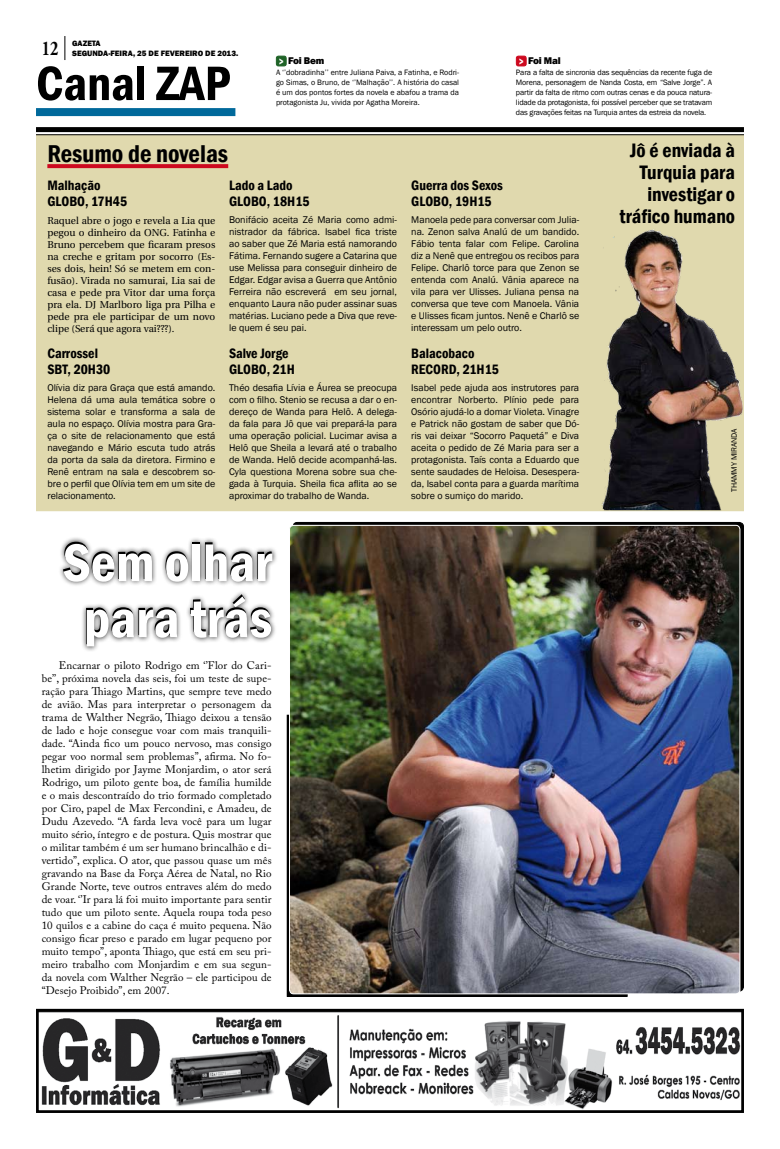
<style>
.page{position:relative;width:780px;height:1149px;background:#fff}
.page>*{position:absolute;margin:0;border:0;box-sizing:border-box;transform-origin:0 0}
.t1{font:600 condensed 55px/56px "Franklin Gothic";color:#fff;text-align:center}
.t2{font:600 condensed 50px "Franklin Gothic";color:#000}
.t3{font:600 condensed 25px "Franklin Gothic";color:#000}
.t4{font:700 20.8px "Adobe Garamond Pro";color:#000;scale:.77 1}
.t5{font:600 condensed 20px/22px "Franklin Gothic";color:#000;text-align:right}
.t6{font:600 condensed 14px/16px "Franklin Gothic";color:#000}
.t7{font:11px/13px "Adobe Caslon Pro";letter-spacing:.01em;color:#000;text-align:justify}
.t8{font:10px/12px "Franklin Gothic";color:#000;text-align:justify}
.t9{font:10px/12px "Utopia";color:#000;text-align:justify}
.t10{font:800 10px "Franklin Gothic";letter-spacing:-.02em;color:#000}
.t11{font:8px/10px "Franklin Gothic";letter-spacing:-.02em;color:#000;text-align:justify}
.t12{font:800 8px/10px "Franklin Gothic";color:#000}
.s1{font-family:"Arial";font-weight:900;color:#fff}
</style>
<div class="page">
<div style="left:36px;top:135px;width:707px;height:375px;background:#e0d9ae"></div>
<img style="left:601px;top:229px;width:141px;height:280px">
<svg style="left:47px;top:164px;width:181px;height:4px"></svg>
<img style="left:289px;top:525px;width:451px;height:468px">
<svg style="left:64px;top:36px;width:1px;height:24px"></svg>
<div style="left:36px;top:108px;width:199px;height:8px;background:#00699b"></div>
<div style="left:276px;top:56px;width:10px;height:10px;background:#1f6327;border-radius:2px"></div>
<div style="left:276px;top:56px;width:10px;height:10px;border:1px solid #1f6327;border-radius:2px"></div>
<div style="left:516px;top:56px;width:10px;height:10px;background:#cd091f;border-radius:2px"></div>
<div style="left:516px;top:56px;width:10px;height:10px;border:1px solid #cd091f;border-radius:2px"></div>
<img style="left:40px;top:1012px;width:700px;height:96px">
<div style="left:36px;top:1008px;width:708px;height:104px;border:3px solid #000"></div>
<div style="left:36px;top:127px;width:708px;height:5px;background:#000"></div>
<hr style="left:36px;top:134px;width:708px;height:1px;background:#000">
<div style="left:57px;top:536px;width:300px;height:145px;background:#000;opacity:.75"></div>
<h3 class="t4" style="left:42px;top:36px;width:23px">12</h3>
<p class="t12" style="left:72px;top:38px;width:168px">GAZETA<br>SEGUNDA-FEIRA, 25 DE FEVEREIRO DE 2013.</p>
<h2 class="t2" style="left:36px;top:50px;width:196px">Canal ZAP</h2>
<p class="t11" style="left:276px;top:67px;width:185px">A ‘’dobradinha’’ entre Juliana Paiva, a Fatinha, e Rodri&shy;go Simas, o Bruno, de ‘’Malhação’’. A história do casal é um dos pontos fortes da novela e abafou a trama da protagonista Ju, vivida por Agatha Moreira.</p>
<p class="t10" style="left:279px;top:55px;width:47px"><span class="s1">&gt;</span> Foi Bem</p>
<p class="t10" style="left:519px;top:55px;width:43px"><span class="s1">&gt;</span> Foi Mal</p>
<p class="t11" style="left:516px;top:67px;width:198px">Para a falta de sincronia das sequências da recente fuga de Morena, personagem de Nanda Costa, em “Salve Jorge”. A partir da falta de ritmo com outras cenas e da pouca natura&shy;lidade da protagonista, foi possível perceber que se tratavam das gravações feitas na Turquia antes da estreia da novela.</p>
<h3 class="t3" style="left:47px;top:136px;width:182px">Resumo de novelas</h3>
<h3 class="t6" style="left:47px;top:177px;width:81px">Malhação<br>GLOBO, 17H45</h3>
<p class="t9" style="left:47px;top:214px;width:169px">Raquel abre o jogo e revela a Lia que pegou o dinheiro da ONG. Fatinha e Bruno percebem que ficaram presos na creche e gritam por socorro (Es&shy;ses dois, hein! Só se metem em con&shy;fusão). Virada no samurai, Lia sai de casa e pede pra Vitor dar uma força pra ela. DJ Marlboro liga pra Pilha e pede pra ele participar de um novo clipe (Será que agora vai???).</p>
<h3 class="t6" style="left:47px;top:345px;width:65px">Carrossel<br>SBT, 20H30</h3>
<p class="t8" style="left:47px;top:382px;width:169px">Olívia diz para Graça que está amando.<br>Helena dá uma aula temática sobre o sistema solar e transforma a sala de aula no espaço. Olívia mostra para Gra&shy;ça o site de relacionamento que está navegando e Mário escuta tudo atrás da porta da sala da diretora. Firmino e Renê entram na sala e descobrem so&shy;bre o perfil que Olívia tem em um site de relacionamento.</p>
<h3 class="t6" style="left:229px;top:177px;width:82px">Lado a Lado<br>GLOBO, 18H15</h3>
<p class="t8" style="left:229px;top:214px;width:169px">Bonifácio aceita Zé Maria como admi&shy;nistrador da fábrica. Isabel fica triste ao saber que Zé Maria está namorando Fátima. Fernando sugere a Catarina que use Melissa para conseguir dinheiro de Edgar. Edgar avisa a Guerra que Antônio Ferreira não escreverá em seu jornal, enquanto Laura não puder assinar suas matérias. Luciano pede a Diva que reve&shy;le quem é seu pai.</p>
<h3 class="t6" style="left:229px;top:345px;width:67px">Salve Jorge<br>GLOBO, 21H</h3>
<p class="t8" style="left:229px;top:382px;width:169px">Théo desafia Lívia e Áurea se preocupa com o filho. Stenio se recusa a dar o en&shy;dereço de Wanda para Helô. A delega&shy;da fala para Jô que vai prepará-la para uma operação policial. Lucimar avisa a Helô que Sheila a levará até o trabalho de Wanda. Helô decide acompanhá-las.<br>Cyla questiona Morena sobre sua che&shy;gada à Turquia. Sheila fica aflita ao se aproximar do trabalho de Wanda.</p>
<h3 class="t6" style="left:411px;top:177px;width:93px">Guerra dos Sexos<br>GLOBO, 19H15</h3>
<p class="t8" style="left:411px;top:214px;width:169px">Manoela pede para conversar com Julia&shy;na. Zenon salva Analú de um bandido.<br>Fábio tenta falar com Felipe. Carolina diz a Nenê que entregou os recibos para Felipe. Charlô torce para que Zenon se entenda com Analú. Vânia aparece na vila para ver Ulisses. Juliana pensa na conversa que teve com Manoela. Vânia e Ulisses ficam juntos. Nenê e Charlô se interessam um pelo outro.</p>
<h3 class="t6" style="left:411px;top:345px;width:89px">Balacobaco<br>RECORD, 21H15</h3>
<p class="t8" style="left:411px;top:382px;width:169px">Isabel pede ajuda aos instrutores para encontrar Norberto. Plínio pede para Osório ajudá-lo a domar Violeta. Vinagre e Patrick não gostam de saber que Dó&shy;ris vai deixar “Socorro Paquetá” e Diva aceita o pedido de Zé Maria para ser a protagonista. Taís conta a Eduardo que sente saudades de Heloisa. Desespera&shy;da, Isabel conta para a guarda marítima sobre o sumiço do marido.</p>
<h1 class="t1" style="left:63px;top:534px;width:211px">Sem olhar para trás</h1>
<p class="t7" style="left:42px;top:658px;width:231px;text-indent:17px">Encarnar o piloto Rodrigo em ‘’Flor do Cari&shy;be’’, próxima novela das seis, foi um teste de supe&shy;ração para Thiago Martins, que sempre teve medo de avião. Mas para interpretar o personagem da trama de Walther Negrão, Thiago deixou a tensão de lado e hoje consegue voar com mais tranquili&shy;dade. “Ainda fico um pouco nervoso, mas consigo pegar voo normal sem problemas”, afirma. No fo&shy;lhetim dirigido por Jayme Monjardim, o ator será Rodrigo, um piloto gente boa, de família humilde e o mais descontraído do trio formado completado por Ciro, papel de Max Fercondini, e Amadeu, de Dudu Azevedo. “A farda leva você para um lugar muito sério, íntegro e de postura. Quis mostrar que o militar também é um ser humano brincalhão e di&shy;vertido”, explica. O ator, que passou quase um mês gravando na Base da Força Aérea de Natal, no Rio Grande Norte, teve outros entraves além do medo de voar. ‘’Ir para lá foi muito importante para sentir tudo que um piloto sente. Aquela roupa toda peso 10 quilos e a cabine do caça é muito pequena. Não consigo ficar preso e parado em lugar pequeno por muito tempo”, aponta Thiago, que está em seu pri&shy;meiro trabalho com Monjardim e em sua segun&shy;da novela com Walther Negrão – ele participou de “Desejo Proibido”, em 2007.</p>
<h3 class="t5" style="left:619px;top:139px;width:117px">Jô é enviada à<br>Turquia para investigar o tráfico humano</h3>
<p class="t11" style="left:729px;top:492px;width:64px;rotate:-90deg">Thammy Miranda</p>
</div>
